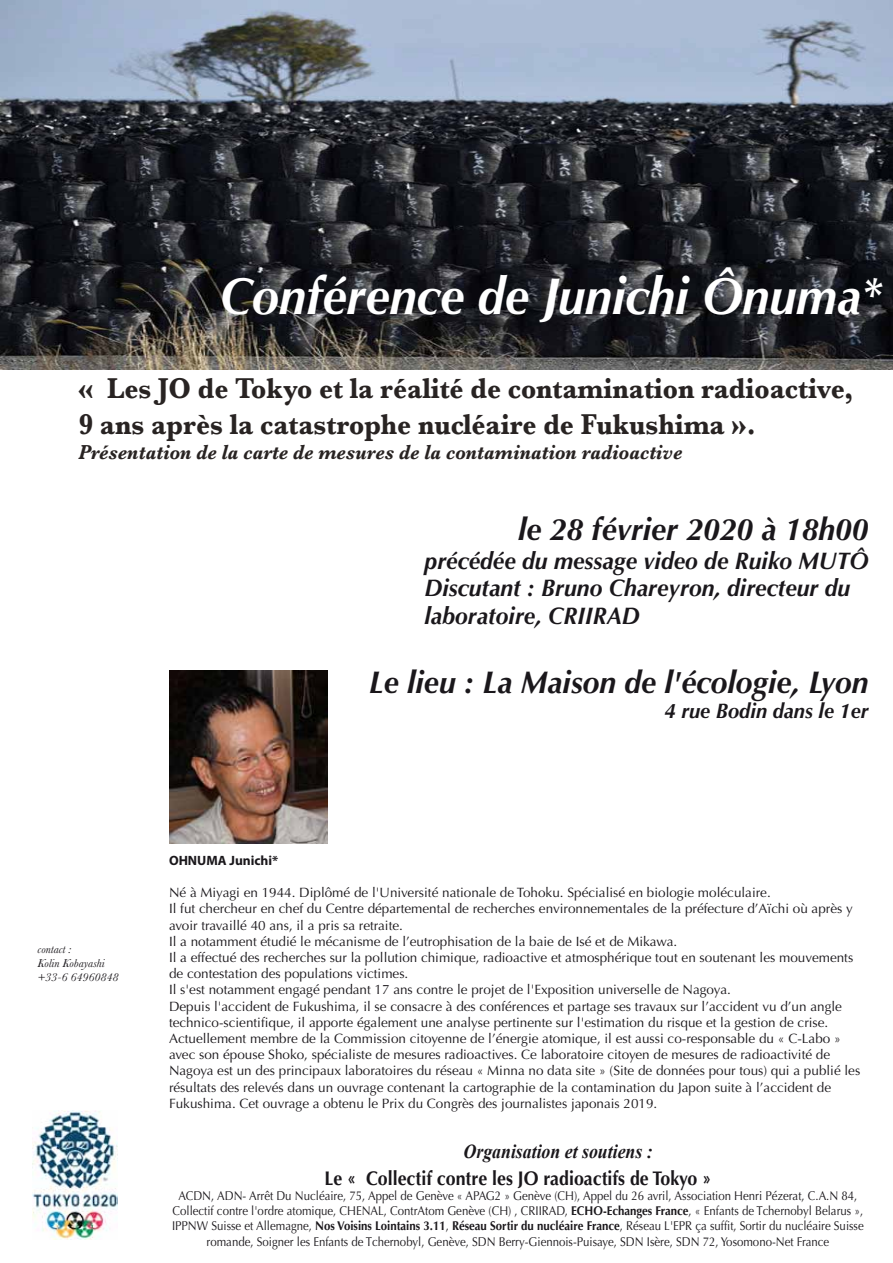
<style>
.page{position:relative;width:893px;height:1263px;background:#fff}
.page>*{position:absolute;margin:0;border:0;box-sizing:border-box;transform-origin:0 0}
.t1{font:italic 700 52.2px "Optima";color:#fff;scale:.93 1}
.t2{font:italic 700 31.5px "Optima";color:#1a171b;scale:.95 1}
.t3{font:700 29.85px/35.8px "Baskerville";color:#282322;scale:.91 1}
.t4{font:italic 700 24px/27.5px "Optima";color:#1a171b;scale:.95 1}
.t5{font:italic 700 21px "Baskerville";color:#282322;scale:.91 1}
.t6{font:italic 700 21px "Optima";color:#1a171b;scale:.95 1}
.t7{font:700 19.8px "Optima";color:#1a171b;scale:.9 1}
.t8{font:italic 700 19.8px "Times New Roman";color:#1a171b;scale:.9 1}
.t9{font:13.5px/16.2px "Optima";color:#1a171b}
.t10{font:700 13.5px "Myriad Pro";color:#1a171b}
.t11{font:12.75px/15.3px "Optima";color:#1a171b;text-align:center;scale:.9 1}
.t12{font:italic 11.85px/14.1px "Baskerville";color:#1a171b}
.s1{font-weight:700}
</style>
<div class="page">
<img style="left:0;top:0;width:893px;height:370px">
<img style="left:33px;top:1111px;width:85px;height:129px">
<img style="left:169px;top:671px;width:158px;height:172px">
<h1 class="t1" style="left:220px;top:265px;width:714px">Conférence de Junichi Ônuma*</h1>
<h3 class="t3" style="left:79px;top:371px;width:853px">« Les JO de Tokyo et la réalité de contamination radioactive,<br>9 ans après la catastrophe nucléaire de Fukushima ».</h3>
<h3 class="t5" style="left:79px;top:438px;width:665px">Présentation de la carte de mesures de la contamination radioactive</h3>
<h2 class="t2" style="left:518px;top:511px;width:370px">le 28 février 2020 à 18h00</h2>
<h3 class="t4" style="left:425px;top:547px;width:469px">précédée du message video de Ruiko MUTÔ<br>Discutant : Bruno Chareyron, directeur du laboratoire, CRIIRAD</h3>
<h2 class="t2" style="left:369px;top:663px;width:528px">Le lieu : La Maison de l'écologie, Lyon</h2>
<h3 class="t6" style="left:665px;top:698px;width:216px">4 rue Bodin dans le 1er</h3>
<p class="t12" style="left:37px;top:942px;width:83px">contact :<br>Kolin Kobayashi +33-6 64960848</p>
<p class="t10" style="left:169px;top:851px;width:111px">OHNUMA Junichi*</p>
<p class="t9" style="left:169px;top:885px;width:693px">Né à Miyagi en 1944. Diplômé de l'Université nationale de Tohoku. Spécialisé en biologie moléculaire.<br>Il fut chercheur en chef du Centre départemental de recherches environnementales de la préfecture d’Aïchi où après y avoir travaillé 40 ans, il a pris sa retraite.<br>Il a notamment étudié le mécanisme de l’eutrophisation de la baie de Isé et de Mikawa.<br>Il a effectué des recherches sur la pollution chimique, radioactive et atmosphérique tout en soutenant les mouvements de contestation des populations victimes.<br>Il s'est notamment engagé pendant 17 ans contre le projet de l'Exposition universelle de Nagoya.<br>Depuis l'accident de Fukushima, il se consacre à des conférences et partage ses travaux sur l’accident vu d’un angle technico-scientifique, il apporte également une analyse pertinente sur l'estimation du risque et la gestion de crise.<br>Actuellement membre de la Commission citoyenne de l’énergie atomique, il est aussi co-responsable du « C-Labo » avec son épouse Shoko, spécialiste de mesures radioactives. Ce laboratoire citoyen de mesures de radioactivité de Nagoya est un des principaux laboratoires du réseau « Minna no data site » (Site de données pour tous) qui a publié les résultats des relevés dans un ouvrage contenant la cartographie de la contamination du Japon suite à l’accident de Fukushima. Cet ouvrage a obtenu le Prix du Congrès des journalistes japonais 2019.</p>
<h3 class="t8" style="left:464px;top:1137px;width:212px">Organisation et soutiens :</h3>
<h3 class="t7" style="left:325px;top:1166px;width:431px">Le « Collectif contre les JO radioactifs de Tokyo »</h3>
<p class="t11" style="left:172px;top:1188px;width:770px">ACDN, ADN- Arrêt Du Nucléaire, 75, Appel de Genève « APAG2 » Genève (CH), Appel du 26 avril, Association Henri Pézerat, C.A.N 84, Collectif contre l'ordre atomique, CHENAL, ContrAtom Genève (CH) , CRIIRAD, <span class="s1">ECHO-Echanges France</span>, « Enfants de Tchernobyl Belarus », IPPNW Suisse et Allemagne, <span class="s1">Nos Voisins Lointains 3.11</span>, <span class="s1">Réseau Sortir du nucléaire France</span>, Réseau L'EPR ça suffit, Sortir du nucléaire Suisse romande, Soigner les Enfants de Tchernobyl, Genève, SDN Berry-Giennois-Puisaye, SDN Isère, SDN 72, Yosomono-Net France</p>
</div>
